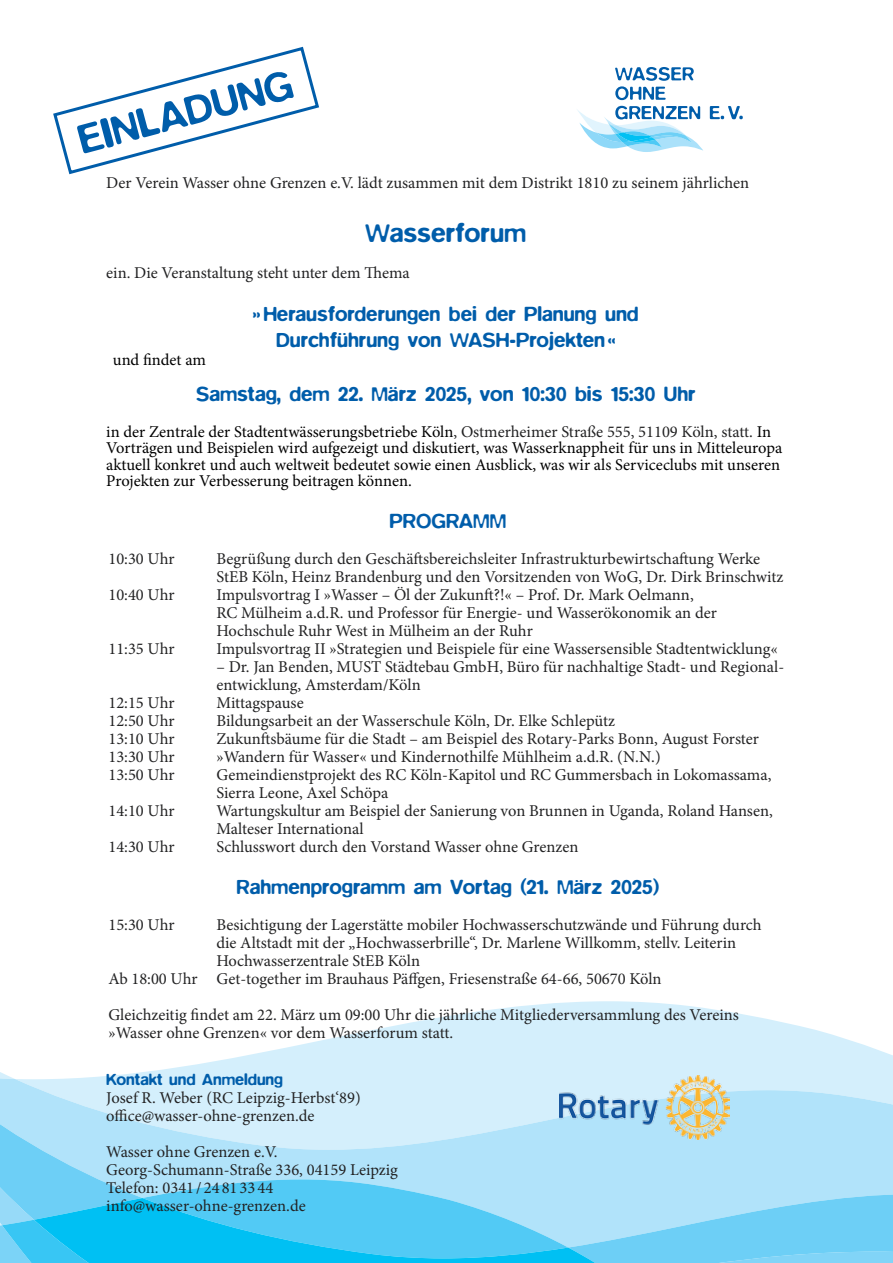
<style>
.page{position:relative;width:893px;height:1263px;background:#fff}
.page>*{position:absolute;margin:0;border:0;box-sizing:border-box;transform-origin:0 0}
.t1{font:500 42px "Blur";color:#005daa}
.t2{font:500 27px "Blur";color:#005daa}
.t3{font:500 21px/25.2px "Blur";color:#005daa;text-align:center}
.t4{font:16.5px/18px "Minion Pro";color:#222223}
.t5{font:16.5px/16.5px "Minion Pro";color:#000}
.t6{font:500 16.5px "Blur";color:#005daa}
.s1{color:#222223}
</style>
<div class="page">
<svg style="left:615px;top:67px;width:79px;height:33px"></svg>
<svg style="left:577px;top:106px;width:126px;height:46px"></svg>
<svg style="left:710px;top:106px;width:33px;height:13px"></svg>
<svg style="left:399px;top:1001px;width:395px;height:24px;fill:#d4effc"></svg>
<svg style="left:181px;top:1025px;width:712px;height:42px;fill:#d4effc"></svg>
<svg style="left:0;top:1067px;width:893px;height:112px;background:#bfe8fa"></svg>
<svg style="left:0;top:1179px;width:893px;height:84px;background:#64d0f6"></svg>
<img style="left:559px;top:1076px;width:170px;height:64px">
<svg style="left:53px;top:46px;width:266px;height:129px"></svg>
<h1 class="t1" style="left:73px;top:117px;width:222px;rotate:-15deg">EINLADUNG</h1>
<p class="t4" style="left:106px;top:174px;width:644px">Der Verein Wasser ohne Grenzen e.V. lädt zusammen mit dem Distrikt 1810 zu seinem jährlichen</p>
<h2 class="t2" style="left:365px;top:217px;width:163px">Wasserforum</h2>
<p class="t4" style="left:106px;top:264px;width:305px">ein. Die Veranstaltung steht unter dem Thema</p>
<p class="t3" style="left:253px;top:302px;width:387px">»Herausforderungen bei der Planung und<br>Durchführung von WASH-Projekten«</p>
<p class="t5" style="left:113px;top:351px;width:95px">und findet am</p>
<p class="t3" style="left:196px;top:381px;width:501px">Samstag, dem 22. März 2025, von 10:30 bis 15:30 Uhr</p>
<p class="t5" style="left:106px;top:423px;width:677px">in der Zentrale der Stadtentwässerungsbetriebe Köln<span class="s1">, Ostmerheimer Straße 555, 51109 Köln, statt.</span> In Vorträgen und Beispielen wird aufgezeigt und diskutiert, was Wasserknappheit für uns in Mitteleuropa aktuell konkret und auch weltweit bedeutet sowie einen Ausblick, was wir als Serviceclubs mit unseren Projekten zur Verbesserung beitragen können.</p>
<p class="t3" style="left:390px;top:508px;width:118px">PROGRAMM</p>
<p class="t4" style="left:108px;top:550px;width:68px">10:30 Uhr</p>
<p class="t4" style="left:216px;top:550px;width:568px">Begrüßung durch den Geschäftsbereichsleiter Infrastrukturbewirtschaftung Werke<br>StEB Köln, Heinz Brandenburg und den Vorsitzenden von WoG, Dr. Dirk Brinschwitz</p>
<p class="t4" style="left:108px;top:586px;width:68px">10:40 Uhr</p>
<p class="t4" style="left:216px;top:586px;width:502px">Impulsvortrag I »Wasser – Öl der Zukunft?!« – Prof. Dr. Mark Oelmann,<br>RC Mülheim a.d.R. und Professor für Energie- und Wasserökonomik an der<br>Hochschule Ruhr West in Mülheim an der Ruhr</p>
<p class="t4" style="left:108px;top:640px;width:68px">11:35 Uhr</p>
<p class="t4" style="left:216px;top:640px;width:563px">Impulsvortrag II »Strategien und Beispiele für eine Wassersensible Stadtentwicklung«</p>
<p class="t4" style="left:216px;top:658px;width:569px">– Dr. Jan Benden, MUST Städtebau GmbH, Büro für nachhaltige Stadt- und Regional&shy;entwicklung, Amsterdam/Köln</p>
<p class="t4" style="left:108px;top:694px;width:68px">12:15 Uhr</p>
<p class="t4" style="left:216px;top:694px;width:89px">Mittagspause</p>
<p class="t4" style="left:108px;top:712px;width:68px">12:50 Uhr</p>
<p class="t4" style="left:216px;top:712px;width:400px">Bildungsarbeit an der Wasserschule Köln, Dr. Elke Schlepütz</p>
<p class="t4" style="left:108px;top:730px;width:68px">13:10 Uhr</p>
<p class="t4" style="left:216px;top:730px;width:544px">Zukunftsbäume für die Stadt – am Beispiel des Rotary-Parks Bonn, August Forster</p>
<p class="t4" style="left:108px;top:748px;width:68px">13:30 Uhr</p>
<p class="t4" style="left:216px;top:748px;width:446px">»Wandern für Wasser« und Kindernothilfe Mühlheim a.d.R. (N.N.)</p>
<p class="t4" style="left:108px;top:766px;width:68px">13:50 Uhr</p>
<p class="t4" style="left:216px;top:766px;width:556px">Gemeindienstprojekt des RC Köln-Kapitol und RC Gummersbach in Lokomassama,<br>Sierra Leone, Axel Schöpa</p>
<p class="t4" style="left:108px;top:802px;width:68px">14:10 Uhr</p>
<p class="t4" style="left:216px;top:802px;width:558px">Wartungskultur am Beispiel der Sanierung von Brunnen in Uganda, Roland Hansen,<br>Malteser International</p>
<p class="t4" style="left:108px;top:838px;width:68px">14:30 Uhr</p>
<p class="t4" style="left:216px;top:838px;width:363px">Schlusswort durch den Vorstand Wasser ohne Grenzen</p>
<p class="t3" style="left:237px;top:874px;width:424px">Rahmenprogramm am Vortag (21. März 2025)</p>
<p class="t4" style="left:108px;top:915px;width:68px">15:30 Uhr</p>
<p class="t4" style="left:216px;top:915px;width:547px">Besichtigung der Lagerstätte mobiler Hochwasserschutzwände und Führung durch</p>
<p class="t4" style="left:216px;top:933px;width:521px">die Altstadt mit der „Hochwasserbrille“, Dr. Marlene Willkomm, stellv. Leiterin</p>
<p class="t4" style="left:216px;top:951px;width:205px">Hochwasserzentrale StEB Köln</p>
<p class="t4" style="left:108px;top:969px;width:555px">Ab 18:00 Uhr Get-together im Brauhaus Päffgen, Friesenstraße 64-66, 50670 Köln</p>
<p class="t4" style="left:108px;top:1005px;width:632px">Gleichzeitig findet am 22. März um 09:00 Uhr die jährliche Mitgliederversammlung des Vereins »Wasser ohne Grenzen« vor dem Wasserforum statt.</p>
<p class="t6" style="left:106px;top:1070px;width:178px">Kontakt und Anmeldung</p>
<p class="t4" style="left:106px;top:1089px;width:256px">Josef R. Weber (RC Leipzig-Herbst‘89) office@wasser-ohne-grenzen.de</p>
<p class="t4" style="left:106px;top:1143px;width:293px">Wasser ohne Grenzen e.V.<br>Georg-Schumann-Straße 336, 04159 Leipzig<br>Telefon: 0341 / 24 81 33 44 info@wasser-ohne-grenzen.de</p>
</div>
